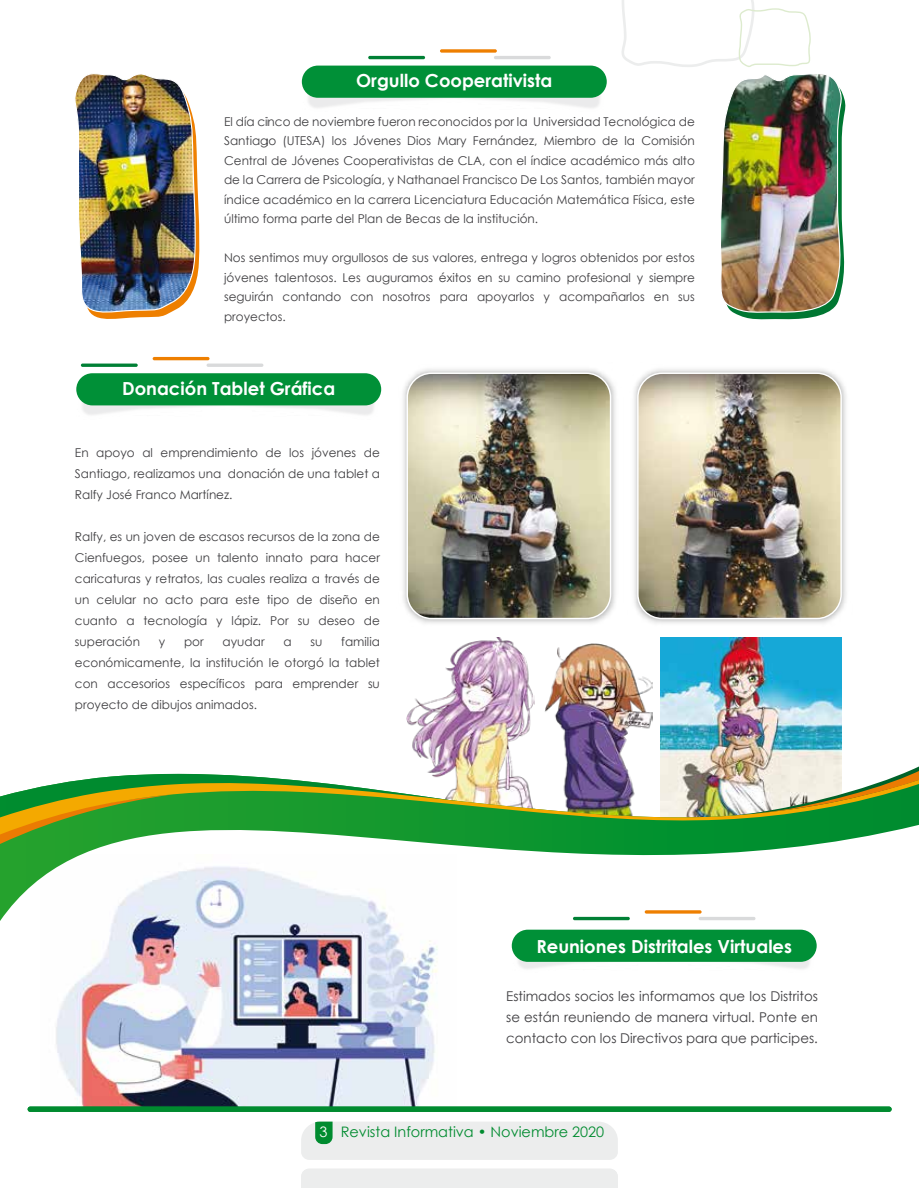
<style>
.page{position:relative;width:919px;height:1188px;background:#fff}
.page>*{position:absolute;margin:0;border:0;box-sizing:border-box;transform-origin:0 0}
.t1{font:700 18px "Century Gothic";color:#fff}
.t2{font:14.4px "Century Gothic";color:#008b2f}
.t3{font:13.5px/21px "Century Gothic";color:#3e3d40;text-align:justify}
.t4{font:12.15px/21px "Century Gothic";color:#3e3d40;text-align:justify}
.s1{color:#fffffe}
</style>
<div class="page">
<img style="left:40px;top:921px;width:417px;height:186px">
<img style="left:75px;top:73px;width:125px;height:246px">
<img style="left:622px;top:0;width:224px;height:320px">
<div style="left:28px;top:1107px;width:863px;height:5px;background:#008b2f;border-radius:3px"></div>
<img style="left:76px;top:393px;width:304px;height:22px">
<div style="left:76px;top:373px;width:305px;height:32px;background:#009037;border-radius:16px"></div>
<hr style="left:81px;top:364px;width:57px;height:3px;background:#008035;border-radius:2px">
<hr style="left:206px;top:364px;width:57px;height:3px;background:#d9dadb;border-radius:2px">
<hr style="left:153px;top:357px;width:56px;height:3px;background:#ee7f00;border-radius:2px">
<img style="left:302px;top:86px;width:304px;height:22px">
<div style="left:302px;top:66px;width:304px;height:32px;background:#009037;border-radius:16px"></div>
<hr style="left:368px;top:56px;width:57px;height:3px;background:#008035;border-radius:2px">
<hr style="left:494px;top:56px;width:57px;height:3px;background:#d9dadb;border-radius:2px">
<svg style="left:440px;top:49px;width:57px;height:4px"></svg>
<img style="left:660px;top:637px;width:181px;height:137px">
<img style="left:403px;top:369px;width:213px;height:254px">
<img style="left:407px;top:374px;width:203px;height:245px">
<div style="left:406px;top:373px;width:205px;height:246px;border:1px solid #fff;border-radius:24px"></div>
<img style="left:634px;top:369px;width:212px;height:254px">
<img style="left:638px;top:373px;width:203px;height:246px">
<div style="left:637px;top:373px;width:204px;height:246px;border:1px solid #fff;border-radius:24px"></div>
<img style="left:407px;top:637px;width:127px;height:137px">
<img style="left:545px;top:643px;width:107px;height:131px">
<svg style="left:0;top:774px;width:872px;height:147px"></svg>
<svg style="left:0;top:774px;width:499px;height:70px"></svg>
<svg style="left:0;top:780px;width:919px;height:55px;background:#60a550"></svg>
<img style="left:724px;top:767px;width:195px;height:49px">
<img style="left:512px;top:940px;width:304px;height:29px">
<div style="left:512px;top:930px;width:304px;height:32px;background:#009037;border-radius:16px"></div>
<hr style="left:573px;top:917px;width:57px;height:3px;background:#008035;border-radius:2px">
<hr style="left:698px;top:917px;width:57px;height:3px;background:#d9dadb;border-radius:2px">
<svg style="left:644px;top:910px;width:57px;height:4px"></svg>
<div style="left:301px;top:1122px;width:317px;height:38px;background:#eceded"></div>
<div style="left:301px;top:1169px;width:317px;height:19px;background:#eceded"></div>
<h1 class="t1" style="left:356px;top:67px;width:198px">Orgullo Cooperativista</h1>
<p class="t4" style="left:224px;top:112px;width:472px;line-height:19.5px">El día cinco de noviembre fueron reconocidos por la Universidad Tecnológica de Santiago (UTESA) los Jóvenes Dios Mary Fernández, Miembro de la Comisión Central de Jóvenes Cooperativistas de CLA, con el índice académico más alto de la Carrera de Psicología, y Nathanael Francisco De Los Santos, también mayor índice académico en la carrera Licenciatura Educación Matemática Física, este último forma parte del Plan de Becas de la institución.</p>
<p class="t4" style="left:224px;top:248px;width:472px;line-height:19.5px">Nos sentimos muy orgullosos de sus valores, entrega y logros obtenidos por estos jóvenes talentosos. Les auguramos éxitos en su camino profesional y siempre seguirán contando con nosotros para apoyarlos y acompañarlos en sus proyectos.</p>
<h1 class="t1" style="left:122px;top:375px;width:215px">Donación Tablet Gráfica</h1>
<p class="t4" style="left:75px;top:442px;width:306px">En apoyo al emprendimiento de los jóvenes de Santiago, realizamos una donación de una tablet a Ralfy José Franco Martínez.</p>
<p class="t4" style="left:75px;top:526px;width:306px">Ralfy, es un joven de escasos recursos de la zona de Cienfuegos, posee un talento innato para hacer caricaturas y retratos, las cuales realiza a través de un celular no acto para este tipo de diseño en cuanto a tecnología y lápiz. Por su deseo de superación</p>
<p class="t4" style="left:75px;top:631px;width:306px;text-indent:266px">familia económicamente, la institución le otorgó la tablet con accesorios específicos para emprender su proyecto de dibujos animados.</p>
<p class="t4" style="left:159px;top:631px;width:8px">y</p>
<p class="t4" style="left:184px;top:631px;width:21px">por</p>
<p class="t4" style="left:223px;top:631px;width:43px">ayudar</p>
<p class="t4" style="left:283px;top:631px;width:10px">a</p>
<p class="t4" style="left:310px;top:631px;width:13px">su</p>
<h1 class="t1" style="left:536px;top:932px;width:257px">Reuniones Distritales Virtuales</h1>
<p class="t3" style="left:506px;top:985px;width:313px">Estimados socios les informamos que los Distritos se están reuniendo de manera virtual. Ponte en contacto con los Directivos para que participes.</p>
<p class="t2" style="left:319px;top:1122px;width:286px"><span class="s1">3</span> Revista Informativa • Noviembre 2020</p>
</div>
